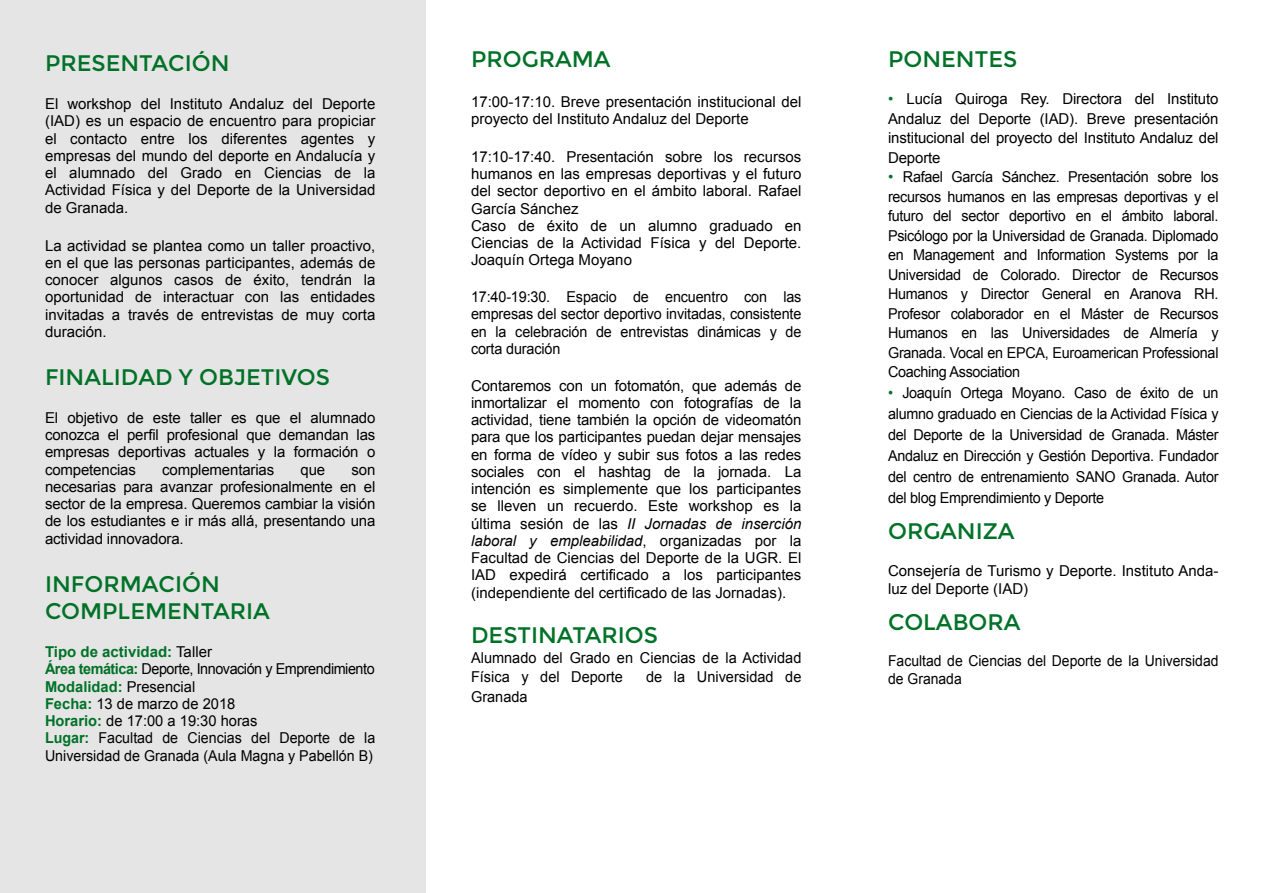
<style>
.page{position:relative;width:1263px;height:893px;background:#fff}
.page>*{position:absolute;margin:0;border:0;box-sizing:border-box;transform-origin:0 0}
.t1{font:22.5px/27.5px "Montserrat";color:#007228}
.t2{font:15px/17.2px "Arial";color:#000;text-align:justify}
.t3{font:15px/19.5px "Arial";color:#000;text-align:justify;scale:.96 1}
.t4{font:15px/18px "Arial";color:#000;scale:.93 1}
.s1{font-weight:700;color:#007228}
.s2{font-style:italic}
.s3{color:#007228}
</style>
<div class="page">
<div style="left:0;top:0;width:425px;height:893px;background:#e5e5e5"></div>
<h1 class="t1" style="left:45px;top:49px;width:186px">PRESENTACIÓN</h1>
<p class="t2" style="left:45px;top:95px;width:332px">El workshop del Instituto Andaluz del Deporte (IAD) es un espacio de encuentro para propiciar el contacto entre los diferentes agentes y empresas del mundo del deporte en Andalucía y el alumnado del Grado en Ciencias de la Actividad Física y del Deporte de la Universidad de Granada.</p>
<p class="t2" style="left:45px;top:237px;width:332px">La actividad se plantea como un taller proactivo, en el que las personas participantes, además de conocer algunos casos de éxito, tendrán la oportunidad de interactuar con las entidades invitadas a través de entrevistas de muy corta duración.</p>
<h1 class="t1" style="left:45px;top:363px;width:287px">FINALIDAD Y OBJETIVOS</h1>
<p class="t2" style="left:45px;top:409px;width:332px">El objetivo de este taller es que el alumnado conozca el perfil profesional que demandan las empresas deportivas actuales y la formación o competencias</p>
<p class="t2" style="left:162px;top:461px;width:114px">complementarias</p>
<p class="t2" style="left:301px;top:461px;width:26px">que</p>
<p class="t2" style="left:45px;top:461px;width:332px;text-indent:306px">son necesarias para avanzar profesionalmente en el sector de la empresa. Queremos cambiar la visión de los estudiantes e ir más allá, presentando una actividad innovadora.</p>
<h1 class="t1" style="left:45px;top:570px;width:226px">INFORMACIÓN<br>COMPLEMENTARIA</h1>
<p class="t2" style="left:45px;top:643px;width:332px;text-align:left"><span class="s1">Tipo de actividad:</span> Taller<br><span class="s1">Área temática:</span> Deporte, Innovación y Emprendimiento <span class="s1">Modalidad:</span> Presencial<br><span class="s1">Fecha:</span> 13 de marzo de 2018<br><span class="s1">Horario:</span> de 17:00 a 19:30 horas<br><span class="s1">Lugar:</span> Facultad de Ciencias del Deporte de la Universidad de Granada (Aula Magna y Pabellón B)</p>
<h1 class="t1" style="left:471px;top:45px;width:141px">PROGRAMA</h1>
<p class="t2" style="left:471px;top:93px;width:332px">17:00-17:10. Breve presentación institucional del proyecto del Instituto Andaluz del Deporte</p>
<p class="t2" style="left:471px;top:148px;width:332px;text-align:left">17:10-17:40. Presentación sobre los recursos humanos en las empresas deportivas y el futuro del sector deportivo en el ámbito laboral. Rafael García Sánchez<br>Caso de éxito de un alumno graduado en Ciencias de la Actividad Física y del Deporte.<br>Joaquín Ortega Moyano</p>
<p class="t3" style="left:471px;top:288px;width:346px;line-height:17.2px">17:40-19:30. Espacio de encuentro con las empresas del sector deportivo invitadas, consistente en la celebración de entrevistas dinámicas y de corta duración</p>
<p class="t2" style="left:471px;top:377px;width:332px">Contaremos con un fotomatón, que además de inmortalizar el momento con fotografías de la actividad, tiene también la opción de videomatón para que los participantes puedan dejar mensajes en forma de vídeo y subir sus fotos a las redes sociales con el hashtag de la jornada. La intención es simplemente que los participantes se lleven un recuerdo. Este workshop es la última sesión de las <span class="s2">II Jornadas de inserción laboral y empleabilidad</span>, organizadas por la Facultad de Ciencias del Deporte de la UGR. El IAD expedirá certificado a los participantes (independiente del certificado de las Jornadas).</p>
<h1 class="t1" style="left:471px;top:621px;width:188px">DESTINATARIOS</h1>
<p class="t2" style="left:471px;top:648px;width:332px;line-height:19.5px">Alumnado del Grado en Ciencias de la Actividad<br>Física y del Deporte</p>
<p class="t2" style="left:646px;top:668px;width:157px">de la Universidad de</p>
<p class="t2" style="left:471px;top:688px;width:58px">Granada</p>
<h1 class="t1" style="left:888px;top:45px;width:131px">PONENTES</h1>
<p class="t2" style="left:888px;top:89px;width:332px;line-height:19.5px"><span class="s3">•</span> Lucía Quiroga Rey. Directora del Instituto Andaluz del Deporte (IAD). Breve presentación institucional del proyecto del Instituto Andaluz del Deporte</p>
<p class="t3" style="left:888px;top:167px;width:346px"><span class="s3">•</span> Rafael García Sánchez. Presentación sobre los recursos humanos en las empresas deportivas y el futuro del sector deportivo en el ámbito laboral.<br>Psicólogo por la Universidad de Granada. Diplomado en Management and Information Systems por la Universidad de Colorado. Director de Recursos Humanos y Director General en Aranova RH.<br>Profesor colaborador en el Máster de Recursos Humanos en las Universidades de Almería y Granada. Vocal en EPCA, Euroamerican Professional Coaching Association</p>
<p class="t3" style="left:888px;top:383px;width:346px;line-height:21px"><span class="s3">•</span> Joaquín Ortega Moyano. Caso de éxito de un alumno graduado en Ciencias de la Actividad Física y del Deporte de la Universidad de Granada. Máster Andaluz en Dirección y Gestión Deportiva. Fundador del centro de entrenamiento SANO Granada. Autor del blog Emprendimiento y Deporte</p>
<h1 class="t1" style="left:888px;top:518px;width:128px">ORGANIZA</h1>
<p class="t2" style="left:888px;top:561px;width:332px;line-height:18px">Consejería de Turismo y Deporte. Instituto Anda&shy;luz del Deporte (IAD)</p>
<h1 class="t1" style="left:888px;top:608px;width:134px">COLABORA</h1>
<p class="t4" style="left:888px;top:651px;width:357px">Facultad de Ciencias del Deporte de la Universidad de Granada</p>
</div>
